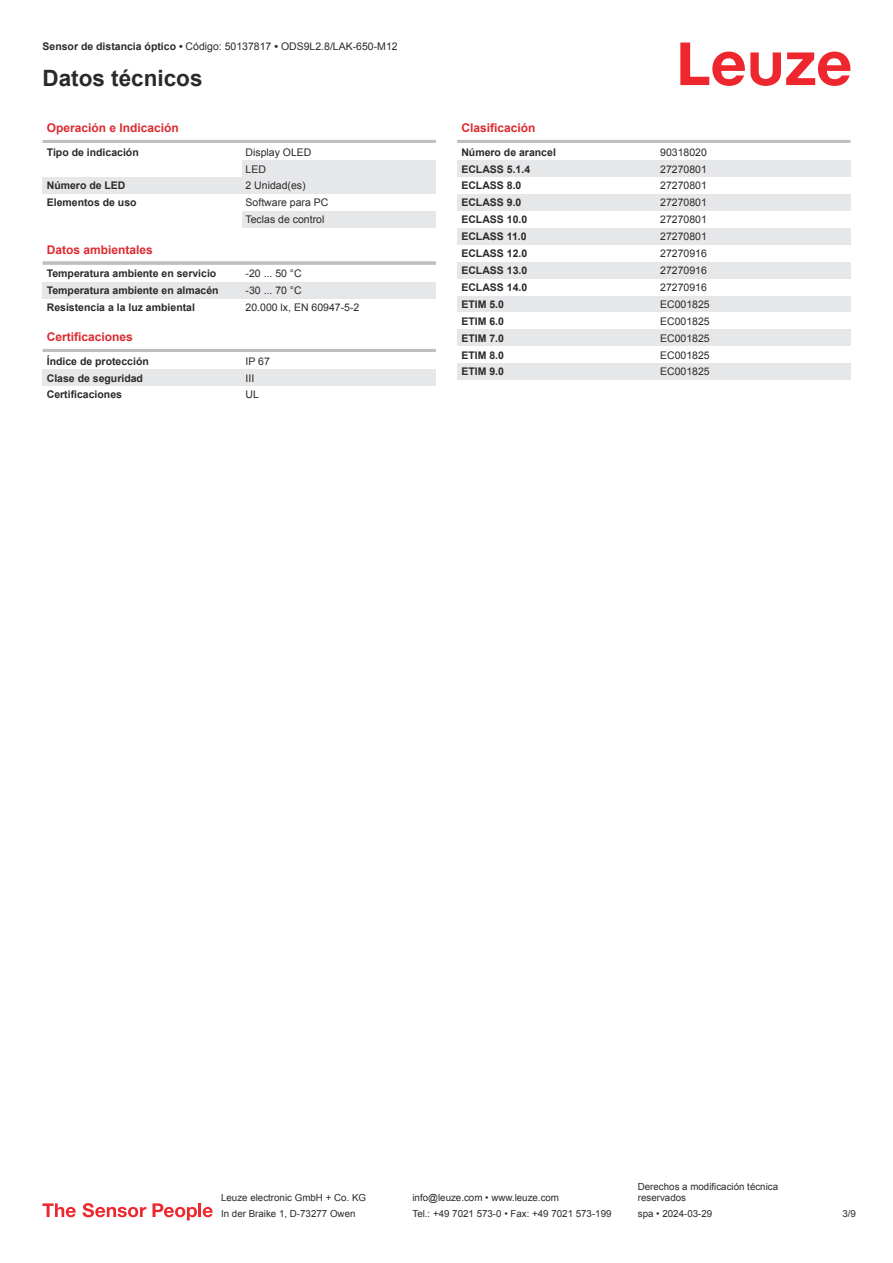
<style>
.page{position:relative;width:893px;height:1263px;background:#fff}
.page>*{position:absolute;margin:0;border:0;box-sizing:border-box;transform-origin:0 0}
.t1{font:700 22.5px "Arial";color:#2b292a}
.t2{font:700 12px "Arial";color:#db2a30}
.t3{font:700 10.5px "Arial";color:#2b292a}
.t4{font:10.5px/17px "Arial";color:#2b292a}
.t5{font:9.75px/11.7px "Arial";color:#2b292a}
.s1{font-weight:700}
</style>
<div class="page">
<svg style="left:680px;top:43px;width:170px;height:43px"></svg>
<hr style="left:43px;top:140px;width:393px;height:3px;background:#bdbfc1">
<div style="left:242px;top:160px;width:194px;height:17px;background:#e6e7e9"></div>
<div style="left:43px;top:177px;width:199px;height:17px;background:#e6e7e9"></div>
<div style="left:242px;top:177px;width:194px;height:17px;background:#e6e7e9"></div>
<div style="left:242px;top:211px;width:194px;height:17px;background:#e6e7e9"></div>
<hr style="left:43px;top:261px;width:393px;height:4px;background:#c5c7c9">
<div style="left:43px;top:282px;width:199px;height:17px;background:#e6e7e9"></div>
<div style="left:242px;top:282px;width:194px;height:17px;background:#e6e7e9"></div>
<hr style="left:43px;top:349px;width:393px;height:3px;background:#bdbfc1">
<div style="left:43px;top:369px;width:199px;height:17px;background:#e6e7e9"></div>
<div style="left:242px;top:369px;width:194px;height:17px;background:#e6e7e9"></div>
<hr style="left:457px;top:140px;width:393px;height:3px;background:#bdbfc1">
<div style="left:457px;top:160px;width:200px;height:17px;background:#e6e7e9"></div>
<div style="left:657px;top:160px;width:193px;height:17px;background:#e6e7e9"></div>
<div style="left:457px;top:194px;width:200px;height:17px;background:#e6e7e9"></div>
<div style="left:657px;top:194px;width:193px;height:17px;background:#e6e7e9"></div>
<div style="left:457px;top:228px;width:200px;height:17px;background:#e6e7e9"></div>
<div style="left:657px;top:228px;width:193px;height:17px;background:#e6e7e9"></div>
<div style="left:457px;top:262px;width:200px;height:17px;background:#e6e7e9"></div>
<div style="left:657px;top:262px;width:193px;height:17px;background:#e6e7e9"></div>
<div style="left:457px;top:296px;width:200px;height:16px;background:#e6e7e9"></div>
<div style="left:657px;top:296px;width:193px;height:16px;background:#e6e7e9"></div>
<div style="left:457px;top:329px;width:200px;height:17px;background:#e6e7e9"></div>
<div style="left:657px;top:329px;width:193px;height:17px;background:#e6e7e9"></div>
<div style="left:457px;top:363px;width:200px;height:17px;background:#e6e7e9"></div>
<div style="left:657px;top:363px;width:193px;height:17px;background:#e6e7e9"></div>
<svg style="left:43px;top:1203px;width:33px;height:14px"></svg>
<svg style="left:83px;top:1203px;width:63px;height:14px"></svg>
<svg style="left:153px;top:1203px;width:44px;height:17px"></svg>
<hr style="left:198px;top:1203px;width:3px;height:14px;background:#ed272d">
<svg style="left:203px;top:1207px;width:10px;height:10px"></svg>
<p class="t4" style="left:43px;top:39px;width:357px"><span class="s1">Sensor de distancia óptico •</span> Código: 50137817 <span class="s1">•</span> ODS9L2.8/LAK-650-M12</p>
<h1 class="t1" style="left:43px;top:70px;width:162px">Datos técnicos</h1>
<p class="t2" style="left:47px;top:123px;width:134px">Operación e Indicación</p>
<p class="t3" style="left:47px;top:148px;width:93px">Tipo de indicación</p>
<p class="t4" style="left:246px;top:144px;width:67px">Display OLED<br>LED</p>
<p class="t3" style="left:47px;top:182px;width:80px">Número de LED</p>
<p class="t4" style="left:246px;top:178px;width:62px">2 Unidad(es)</p>
<p class="t3" style="left:47px;top:199px;width:91px">Elementos de uso</p>
<p class="t4" style="left:246px;top:195px;width:84px">Software para PC<br>Teclas de control</p>
<p class="t2" style="left:47px;top:245px;width:108px">Datos ambientales</p>
<p class="t3" style="left:47px;top:269px;width:171px">Temperatura ambiente en servicio</p>
<p class="t4" style="left:246px;top:266px;width:58px">-20 ... 50 °C</p>
<p class="t3" style="left:47px;top:286px;width:173px">Temperatura ambiente en almacén</p>
<p class="t4" style="left:246px;top:283px;width:58px">-30 ... 70 °C</p>
<p class="t3" style="left:47px;top:303px;width:150px">Resistencia a la luz ambiental</p>
<p class="t4" style="left:246px;top:300px;width:115px">20.000 lx, EN 60947-5-2</p>
<p class="t2" style="left:47px;top:332px;width:88px">Certificaciones</p>
<p class="t3" style="left:47px;top:357px;width:104px">Índice de protección</p>
<p class="t4" style="left:246px;top:353px;width:26px">IP 67</p>
<p class="t3" style="left:47px;top:374px;width:98px">Clase de seguridad</p>
<p class="t4" style="left:246px;top:370px;width:10px">III</p>
<p class="t3" style="left:47px;top:391px;width:77px">Certificaciones</p>
<p class="t4" style="left:246px;top:387px;width:15px">UL</p>
<p class="t2" style="left:461px;top:123px;width:76px">Clasificación</p>
<p class="t3" style="left:461px;top:148px;width:96px">Número de arancel</p>
<p class="t4" style="left:660px;top:144px;width:48px">90318020</p>
<p class="t3" style="left:461px;top:165px;width:70px">ECLASS 5.1.4</p>
<p class="t4" style="left:660px;top:161px;width:48px">27270801</p>
<p class="t3" style="left:461px;top:182px;width:62px">ECLASS 8.0</p>
<p class="t4" style="left:660px;top:178px;width:48px">27270801</p>
<p class="t3" style="left:461px;top:199px;width:62px">ECLASS 9.0</p>
<p class="t4" style="left:660px;top:195px;width:48px">27270801</p>
<p class="t3" style="left:461px;top:216px;width:67px">ECLASS 10.0</p>
<p class="t4" style="left:660px;top:212px;width:48px">27270801</p>
<p class="t3" style="left:461px;top:233px;width:67px">ECLASS 11.0</p>
<p class="t4" style="left:660px;top:229px;width:48px">27270801</p>
<p class="t3" style="left:461px;top:249px;width:67px">ECLASS 12.0</p>
<p class="t4" style="left:660px;top:246px;width:48px">27270916</p>
<p class="t3" style="left:461px;top:266px;width:67px">ECLASS 13.0</p>
<p class="t4" style="left:660px;top:263px;width:48px">27270916</p>
<p class="t3" style="left:461px;top:283px;width:67px">ECLASS 14.0</p>
<p class="t4" style="left:660px;top:280px;width:48px">27270916</p>
<p class="t3" style="left:461px;top:300px;width:44px">ETIM 5.0</p>
<p class="t4" style="left:660px;top:297px;width:51px">EC001825</p>
<p class="t3" style="left:461px;top:317px;width:44px">ETIM 6.0</p>
<p class="t4" style="left:660px;top:313px;width:51px">EC001825</p>
<p class="t3" style="left:461px;top:334px;width:44px">ETIM 7.0</p>
<p class="t4" style="left:660px;top:330px;width:51px">EC001825</p>
<p class="t3" style="left:461px;top:351px;width:44px">ETIM 8.0</p>
<p class="t4" style="left:660px;top:347px;width:51px">EC001825</p>
<p class="t3" style="left:461px;top:368px;width:44px">ETIM 9.0</p>
<p class="t4" style="left:660px;top:364px;width:51px">EC001825</p>
<p class="t5" style="left:221px;top:1193px;width:146px">Leuze electronic GmbH + Co. KG</p>
<p class="t5" style="left:412px;top:1193px;width:148px">info@leuze.com • www.leuze.com</p>
<p class="t5" style="left:638px;top:1181px;width:142px">Derechos a modificación técnica reservados</p>
<p class="t5" style="left:221px;top:1209px;width:136px">In der Braike 1, D-73277 Owen</p>
<p class="t5" style="left:412px;top:1209px;width:201px">Tel.: +49 7021 573-0 • Fax: +49 7021 573-199</p>
<p class="t5" style="left:638px;top:1209px;width:76px">spa • 2024-03-29</p>
<p class="t5" style="left:842px;top:1209px;width:15px">3 /9</p>
</div>
